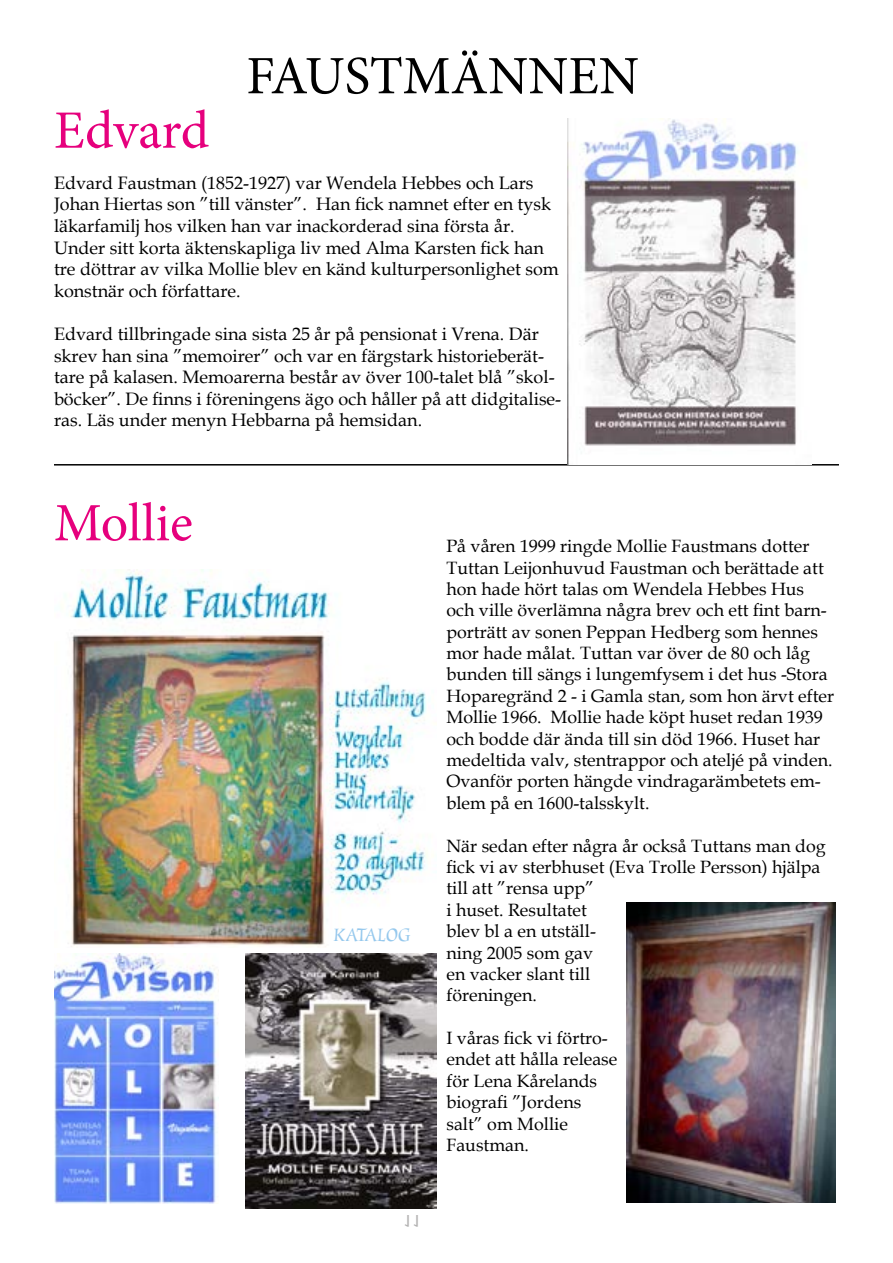
<style>
.page{position:relative;width:893px;height:1263px;background:#fff}
.page>*{position:absolute;margin:0;border:0;box-sizing:border-box;transform-origin:0 0}
.t1{font:54px "Minion Pro";letter-spacing:-.005em;color:#e6007d}
.t2{font:54px "Minion Pro";color:#000}
.t3{font:27px "Marigold";color:#95c8ed}
.t4{font:18px/21.6px "Book Antiqua";color:#000}
.t5{font:17.85px/21.5px "Book Antiqua";color:#000}
</style>
<div class="page">
<hr style="left:54px;top:464px;width:785px;height:1px;background:#000">
<img style="left:568px;top:119px;width:230px;height:345px">
<img style="left:68px;top:570px;width:360px;height:377px">
<img style="left:54px;top:953px;width:164px;height:250px">
<img style="left:245px;top:953px;width:192px;height:256px">
<img style="left:626px;top:902px;width:209px;height:300px">
<h1 class="t2" style="left:246px;top:40px;width:394px">FAUSTMÄNNEN</h1>
<h1 class="t1" style="left:54px;top:94px;width:157px">Edvard</h1>
<p class="t4" style="left:54px;top:171px;width:506px">Edvard Faustman (1852-1927) var Wendela Hebbes och Lars Johan Hiertas son ”till vänster”. Han fick namnet efter en tysk läkarfamilj hos vilken han var inackorderad sina första år.<br>Under sitt korta äktenskapliga liv med Alma Karsten fick han tre döttrar av vilka Mollie blev en känd kulturpersonlighet som konstnär och författare.</p>
<p class="t4" style="left:54px;top:323px;width:509px">Edvard tillbringade sina sista 25 år på pensionat i Vrena. Där skrev han sina ”memoirer” och var en färgstark historieberät&shy;tare på kalasen. Memoarerna består av över 100-talet blå ”skol&shy;böcker”. De finns i föreningens ägo och håller på att didgitalise&shy;ras. Läs under menyn Hebbarna på hemsidan.</p>
<h1 class="t1" style="left:54px;top:487px;width:140px">Mollie</h1>
<h2 class="t3" style="left:333px;top:918px;width:79px">KATALOG</h2>
<p class="t5" style="left:446px;top:535px;width:389px">På våren 1999 ringde Mollie Faustmans dotter Tuttan Leijonhuvud Faustman och berättade att hon hade hört talas om Wendela Hebbes Hus och ville överlämna några brev och ett fint barn&shy;porträtt av sonen Peppan Hedberg som hennes mor hade målat. Tuttan var över de 80 och låg bunden till sängs i lungemfysem i det hus -Stora Hoparegränd 2 - i Gamla stan, som hon ärvt efter Mollie 1966. Mollie hade köpt huset redan 1939 och bodde där ända till sin död 1966. Huset har medeltida valv, stentrappor och ateljé på vinden.<br>Ovanför porten hängde vindragarämbetets em&shy;blem på en 1600-talsskylt.</p>
<p class="t5" style="left:446px;top:834px;width:381px">När sedan efter några år också Tuttans man dog fick vi av sterbhuset (Eva Trolle Persson) hjälpa till att ”rensa upp”<br>i huset. Resultatet<br>blev bl a en utställ-<br>ning 2005 som gav<br>en vacker slant till<br>föreningen.</p>
<p class="t5" style="left:446px;top:1027px;width:172px">I våras fick vi förtro&shy;endet att hålla release för Lena Kårelands biografi ”Jordens salt” om Mollie<br>Faustman.</p>
</div>
